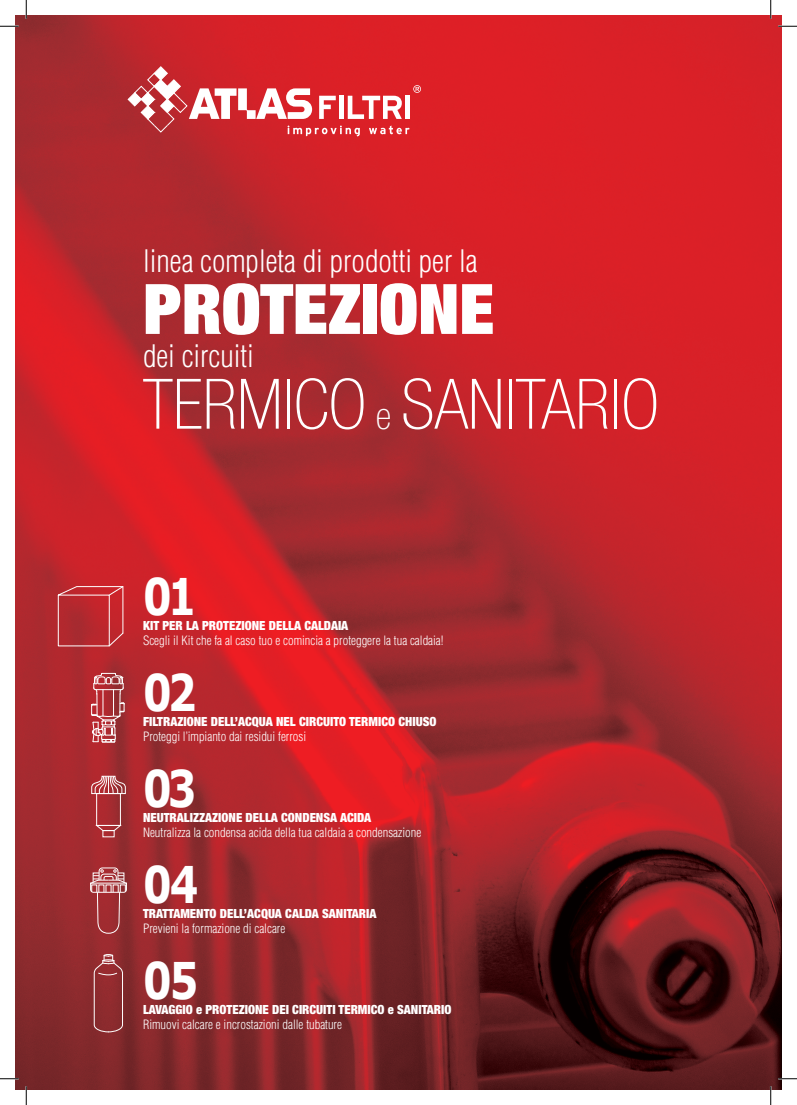
<style>
.page{position:relative;width:797px;height:1105px;background:#fff}
.page>*{position:absolute;margin:0;border:0;box-sizing:border-box;transform-origin:0 0}
.t1{font:100 condensed 69.62px "Helvetica Neue LT Std";color:#fff}
.t2{font:900 condensed 69.62px "Helvetica Neue LT Std";color:#fff}
.t3{font:700 50.5px "Verdana";letter-spacing:-.1em;color:#fff;scale:.8 1}
.t4{font:300 condensed 30.25px "Helvetica LT Std";color:#fff}
.t5{font:300 condensed 12.62px "Helvetica LT Std";color:#fff}
.t6{font:900 condensed 12.62px "Helvetica Neue LT Std";color:#fff}
.s1{font-size:37.88px}
</style>
<div class="page">
<img style="left:16px;top:16px;width:765px;height:1073px">
<svg style="left:127px;top:66px;width:294px;height:70px"></svg>
<svg style="left:91px;top:673px;width:34px;height:70px;background:#bd6064"></svg>
<div style="left:96px;top:793px;width:25px;height:33px;border:1px solid #fff"></div>
<svg style="left:95px;top:825px;width:26px;height:6px"></svg>
<div style="left:103px;top:830px;width:11px;height:7px;border:1px solid #fff"></div>
<svg style="left:91px;top:776px;width:35px;height:18px"></svg>
<svg style="left:90px;top:867px;width:37px;height:67px;background:#ac5154"></svg>
<svg style="left:94px;top:954px;width:29px;height:78px;background:#9a4043"></svg>
<svg style="left:58px;top:586px;width:66px;height:61px;background:#bf383e"></svg>
<svg style="left:0;top:25px;width:19px;height:2px"></svg>
<svg style="left:778px;top:25px;width:19px;height:2px"></svg>
<svg style="left:0;top:1078px;width:19px;height:1px"></svg>
<svg style="left:778px;top:1078px;width:19px;height:1px"></svg>
<svg style="left:25px;top:0;width:2px;height:19px"></svg>
<svg style="left:25px;top:1086px;width:2px;height:19px"></svg>
<svg style="left:770px;top:0;width:1px;height:19px"></svg>
<svg style="left:770px;top:1086px;width:1px;height:19px"></svg>
<h3 class="t4" style="left:143px;top:242px;width:336px">linea completa di prodotti per la</h3>
<h1 class="t2" style="left:143px;top:265px;width:353px">PROTEZIONE</h1>
<h3 class="t4" style="left:143px;top:337px;width:112px">dei circuiti</h3>
<h1 class="t1" style="left:143px;top:365px;width:517px">TERMICO <span class="s1">e</span> SANITARIO</h1>
<h2 class="t3" style="left:143px;top:564px;width:68px">01</h2>
<p class="t6" style="left:143px;top:618px;width:207px">KIT PER LA PROTEZIONE DELLA CALDAIA</p>
<p class="t5" style="left:143px;top:633px;width:302px">Scegli il Kit che fa al caso tuo e comincia a proteggere la tua caldaia!</p>
<h2 class="t3" style="left:143px;top:660px;width:68px">02</h2>
<p class="t6" style="left:143px;top:714px;width:295px">FILTRAZIONE DELL’ACQUA NEL CIRCUITO TERMICO CHIUSO</p>
<p class="t5" style="left:143px;top:729px;width:165px">Proteggi l’impianto dai residui ferrosi</p>
<h2 class="t3" style="left:143px;top:756px;width:68px">03</h2>
<p class="t6" style="left:143px;top:810px;width:230px">NEUTRALIZZAZIONE DELLA CONDENSA ACIDA</p>
<p class="t5" style="left:143px;top:825px;width:280px">Neutralizza la condensa acida della tua caldaia a condensazione</p>
<h2 class="t3" style="left:143px;top:852px;width:71px">04</h2>
<p class="t6" style="left:143px;top:906px;width:235px">TRATTAMENTO DELL’ACQUA CALDA SANITARIA</p>
<p class="t5" style="left:143px;top:921px;width:144px">Previeni la formazione di calcare</p>
<h2 class="t3" style="left:143px;top:947px;width:71px">05</h2>
<p class="t6" style="left:143px;top:1001px;width:310px">LAVAGGIO e PROTEZIONE DEI CIRCUITI TERMICO e SANITARIO</p>
<p class="t5" style="left:143px;top:1016px;width:200px">Rimuovi calcare e incrostazioni dalle tubature</p>
</div>
